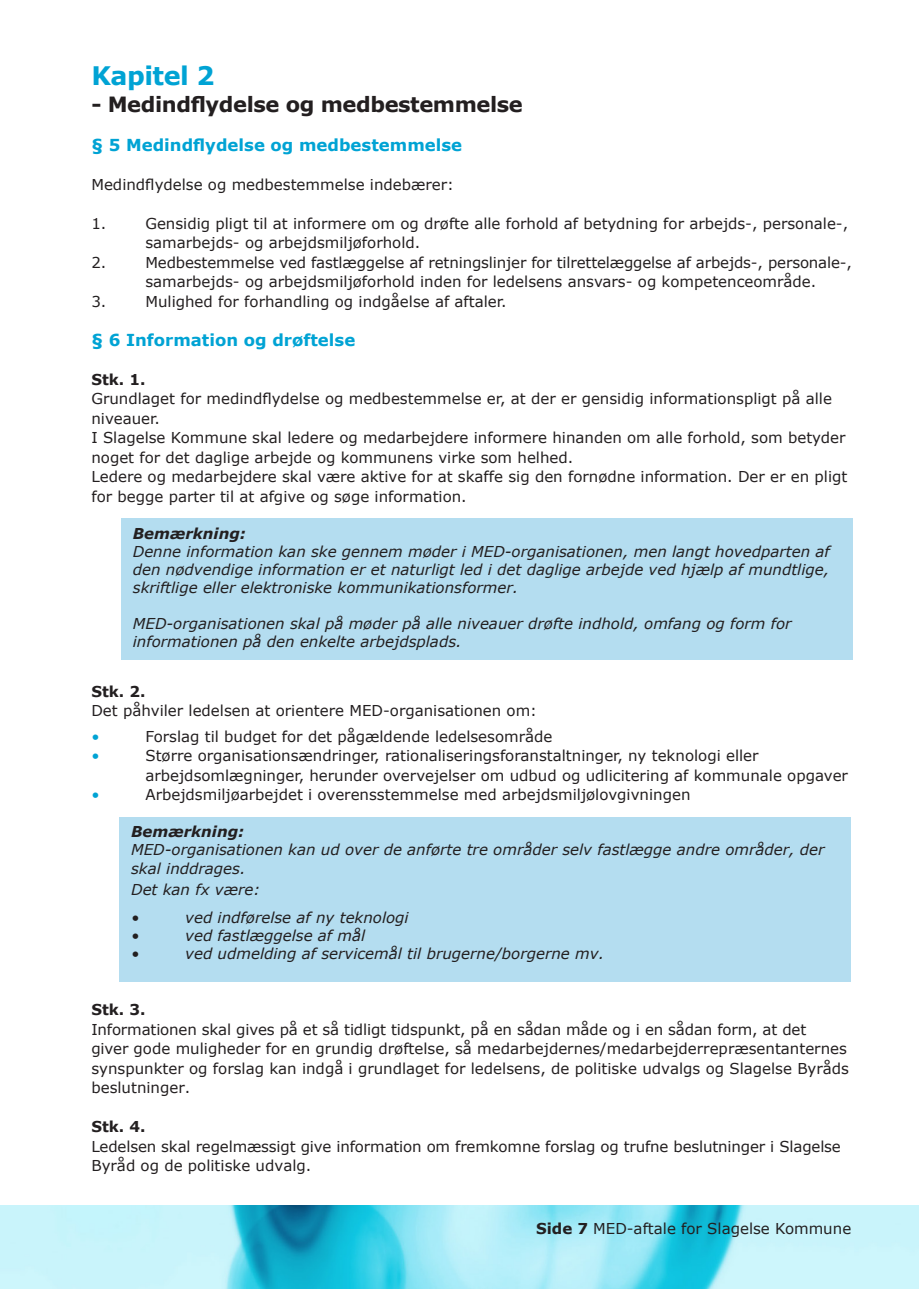
<style>
.page{position:relative;width:919px;height:1289px;background:#fff}
.page>*{position:absolute;margin:0;border:0;box-sizing:border-box;transform-origin:0 0}
.t1{font:700 25.5px "Verdana";letter-spacing:-.02em;color:#00a3d4}
.t2{font:700 21px "Verdana";letter-spacing:-.02em;color:#231f20}
.t3{font:700 16.5px "Verdana";color:#00a3d4}
.t4{font:15px/19.5px "Verdana";color:#231f20}
.t5{font:italic 15px/18px "Verdana";color:#231f20}
.t6{font:700 15px "Verdana";color:#231f20}
.t7{font:italic 700 15px "Verdana";color:#231f20}
.t8{font:15px "Verdana";color:#00a3d4}
.s1{font-weight:700}
</style>
<div class="page">
<div style="left:119px;top:817px;width:731px;height:164px;background:#b4ddf0"></div>
<div style="left:121px;top:518px;width:731px;height:141px;background:#b4ddf0"></div>
<img style="left:0;top:1205px;width:918px;height:83px">
<h2 class="t1" style="left:91px;top:57px;width:125px">Kapitel 2</h2>
<h3 class="t2" style="left:91px;top:89px;width:433px">- Medindflydelse og medbestemmelse</h3>
<p class="t3" style="left:91px;top:133px;width:372px">§ 5 Medindflydelse og medbestemmelse</p>
<p class="t4" style="left:91px;top:174px;width:364px">Medindflydelse og medbestemmelse indebærer:</p>
<p class="t4" style="left:91px;top:213px;width:16px">1.</p>
<p class="t4" style="left:145px;top:213px;width:704px">Gensidig pligt til at informere om og drøfte alle forhold af betydning for arbejds-, personale-, samarbejds- og arbejdsmiljøforhold.</p>
<p class="t4" style="left:91px;top:252px;width:16px">2.</p>
<p class="t4" style="left:145px;top:252px;width:708px">Medbestemmelse ved fastlæggelse af retningslinjer for tilrettelæggelse af arbejds-, personale-, samarbejds- og arbejdsmiljøforhold inden for ledelsens ansvars- og kompetenceområde.</p>
<p class="t4" style="left:91px;top:291px;width:16px">3.</p>
<p class="t4" style="left:145px;top:291px;width:362px">Mulighed for forhandling og indgåelse af aftaler.</p>
<h4 class="t3" style="left:91px;top:328px;width:265px">§ 6 Information og drøftelse</h4>
<p class="t6" style="left:91px;top:369px;width:56px">Stk. 1.</p>
<p class="t4" style="left:91px;top:389px;width:757px">Grundlaget for medindflydelse og medbestemmelse er, at der er gensidig informationspligt på alle niveauer.<br>I Slagelse Kommune skal ledere og medarbejdere informere hinanden om alle forhold, som betyder noget for det daglige arbejde og kommunens virke som helhed.<br>Ledere og medarbejdere skal være aktive for at skaffe sig den fornødne information. Der er en pligt for begge parter til at afgive og søge information.</p>
<h5 class="t7" style="left:133px;top:523px;width:115px">Bemærkning:</h5>
<p class="t5" style="left:133px;top:542px;width:698px">Denne information kan ske gennem møder i MED-organisationen, men langt hovedparten af</p>
<p class="t5" style="left:133px;top:560px;width:697px">den nødvendige information er et naturligt led i det daglige arbejde ved hjælp af mundtlige, skriftlige eller elektroniske kommunikationsformer.</p>
<p class="t5" style="left:133px;top:614px;width:660px">MED-organisationen skal på møder på alle niveauer drøfte indhold, omfang og form for</p>
<p class="t5" style="left:133px;top:632px;width:330px">informationen på den enkelte arbejdsplads.</p>
<p class="t6" style="left:91px;top:681px;width:56px">Stk. 2.</p>
<p class="t4" style="left:91px;top:701px;width:447px">Det påhviler ledelsen at orientere MED-organisationen om:</p>
<p class="t8" style="left:91px;top:726px;width:10px">•</p>
<p class="t4" style="left:145px;top:726px;width:408px">Forslag til budget for det pågældende ledelsesområde</p>
<p class="t8" style="left:91px;top:745px;width:10px">•</p>
<p class="t4" style="left:145px;top:746px;width:704px">Større organisationsændringer, rationaliseringsforanstaltninger, ny teknologi eller arbejdsomlægninger, herunder overvejelser om udbud og udlicitering af kommunale opgaver</p>
<p class="t8" style="left:91px;top:784px;width:10px">•</p>
<p class="t4" style="left:145px;top:785px;width:546px">Arbejdsmiljøarbejdet i overensstemmelse med arbejdsmiljølovgivningen</p>
<p class="t7" style="left:131px;top:821px;width:115px">Bemærkning:</p>
<p class="t5" style="left:131px;top:840px;width:695px">MED-organisationen kan ud over de anførte tre områder selv fastlægge andre områder, der</p>
<p class="t5" style="left:131px;top:858px;width:116px">skal inddrages.</p>
<p class="t5" style="left:131px;top:879px;width:130px">Det kan fx være:</p>
<p class="t5" style="left:131px;top:908px;width:10px">•</p>
<p class="t5" style="left:185px;top:908px;width:225px">ved indførelse af ny teknologi</p>
<p class="t5" style="left:131px;top:926px;width:10px">•</p>
<p class="t5" style="left:185px;top:926px;width:181px">ved fastlæggelse af mål</p>
<p class="t5" style="left:131px;top:944px;width:10px">•</p>
<p class="t5" style="left:185px;top:944px;width:420px">ved udmelding af servicemål til brugerne/borgerne mv.</p>
<p class="t6" style="left:91px;top:999px;width:56px">Stk. 3.</p>
<p class="t4" style="left:91px;top:1019px;width:759px">Informationen skal gives på et så tidligt tidspunkt, på en sådan måde og i en sådan form, at det<br>giver gode muligheder for en grundig drøftelse, så medarbejdernes/medarbejderrepræsentanternes synspunkter og forslag kan indgå i grundlaget for ledelsens, de politiske udvalgs og Slagelse Byråds beslutninger.</p>
<p class="t6" style="left:91px;top:1116px;width:56px">Stk. 4.</p>
<p class="t4" style="left:91px;top:1136px;width:751px">Ledelsen skal regelmæssigt give information om fremkomne forslag og trufne beslutninger i Slagelse<br>Byråd og de politiske udvalg.</p>
<p class="t4" style="left:536px;top:1218px;width:316px"><span class="s1">Side 7</span> MED-aftale for Slagelse Kommune</p>
</div>
